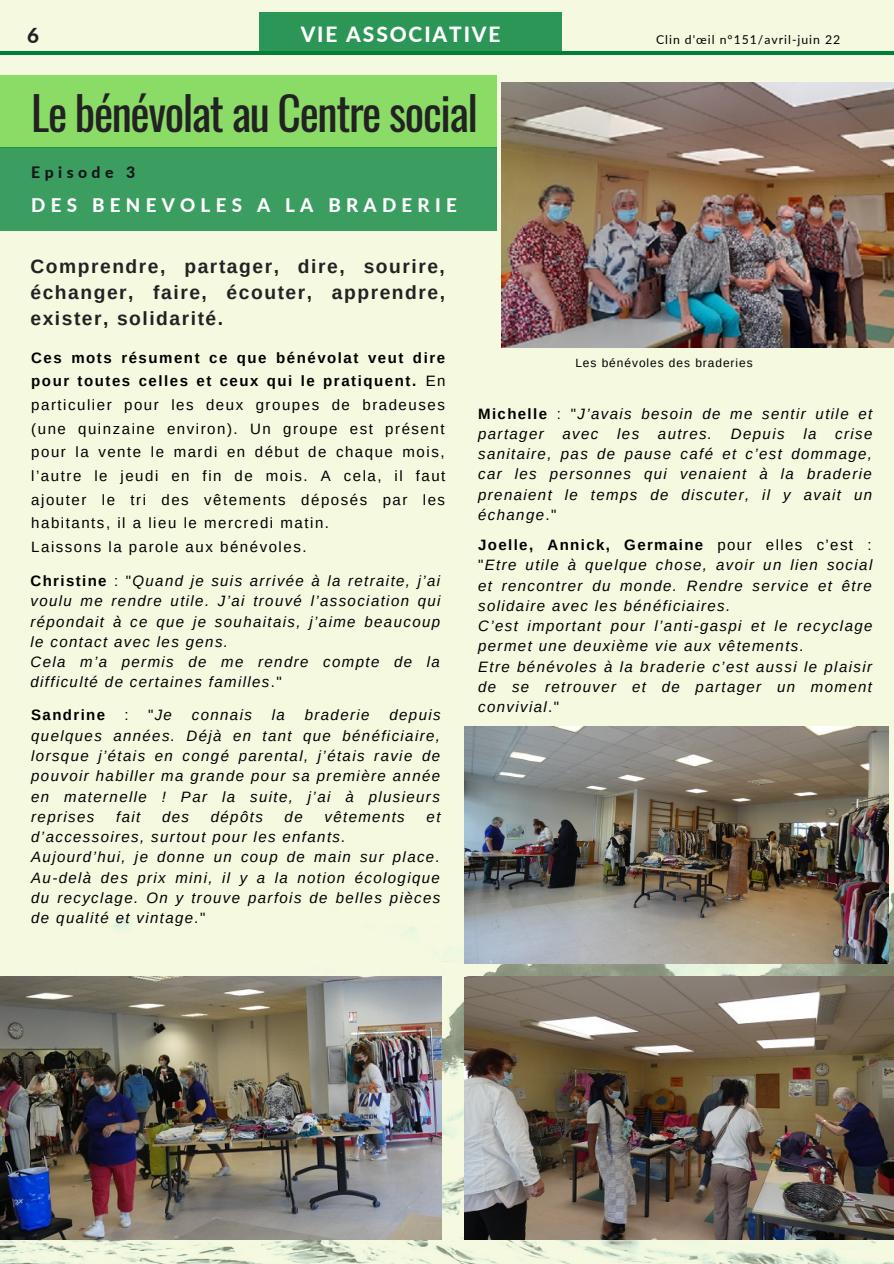
<style>
.page{position:relative;width:894px;height:1264px;background:#fff}
.page>*{position:absolute;margin:0;border:0;box-sizing:border-box;transform-origin:0 0}
.t1{font:45.75px "Oswald";letter-spacing:-.03em;color:#222}
.t2{font:800 21px "Lato";letter-spacing:.09em;color:#fff}
.t3{font:800 20.55px "Lato";color:#222}
.t4{font:700 19.2px/26px "Arimo";letter-spacing:.08em;color:#222;text-align:justify}
.t5{font:800 18.75px "Lato";letter-spacing:.28em;color:#fff}
.t6{font:800 15.75px "Lato";letter-spacing:.28em;color:#14161a}
.t7{font:italic 15px/20.2px "Arimo";letter-spacing:.09em;color:#000;text-align:justify}
.t8{font:15px/23.7px "Arimo";letter-spacing:.1em;color:#000;text-align:justify}
.t9{font:700 15px "Arimo";letter-spacing:.095em;color:#000}
.t10{font:12.3px "Lato";letter-spacing:.08em;color:#000}
.t11{font:11.85px "Arimo";letter-spacing:.08em;color:#000}
.s1{font-weight:700}
.s2{font-weight:700;font-style:normal}
.s3{font-style:normal}
</style>
<div class="page">
<div style="left:0;top:0;width:893px;height:1263px;background:#f4f9e0"></div>
<div style="left:0;top:75px;width:496px;height:72px;background:#8bdc66"></div>
<div style="left:0;top:147px;width:497px;height:83px;background:#3b9d60"></div>
<img style="left:0;top:976px;width:441px;height:263px">
<img style="left:464px;top:976px;width:429px;height:263px">
<img style="left:501px;top:83px;width:392px;height:264px">
<div style="left:259px;top:12px;width:302px;height:40px;background:#2c9656"></div>
<hr style="left:0;top:51px;width:893px;height:4px;background:#008037">
<img style="left:464px;top:727px;width:423px;height:236px">
<p class="t3" style="left:27px;top:23px;width:13px">6</p>
<p class="t2" style="left:300px;top:21px;width:201px">VIE ASSOCIATIVE</p>
<p class="t10" style="left:656px;top:32px;width:186px">Clin d'œil n°151/avril-juin 22</p>
<p class="t1" style="left:31px;top:77px;width:448px">Le bénévolat au Centre social</p>
<p class="t6" style="left:31px;top:162px;width:105px">Episode 3</p>
<p class="t5" style="left:31px;top:194px;width:427px">DES BENEVOLES A LA BRADERIE</p>
<p class="t4" style="left:30px;top:253px;width:416px">Comprendre, partager, dire, sourire, échanger, faire, écouter, apprendre, exister, solidarité.</p>
<p class="t8" style="left:31px;top:345px;width:415px"><span class="s1">Ces mots résument ce que bénévolat veut dire pour toutes celles et ceux qui le pratiquent.</span> En particulier pour les deux groupes de bradeuses (une quinzaine environ). Un groupe est présent pour la vente le mardi en début de chaque mois, l’autre le jeudi en fin de mois. A cela, il faut ajouter le tri des vêtements déposés par les habitants, il a lieu le mercredi matin.</p>
<p class="t8" style="left:31px;top:535px;width:277px">Laissons la parole aux bénévoles.</p>
<p class="t7" style="left:30px;top:570px;width:411px"><span class="s2">Christine</span> <span class="s3">: "</span>Quand je suis arrivée à la retraite, j’ai voulu me rendre utile. J’ai trouvé l’association qui répondait à ce que je souhaitais, j’aime beaucoup le contact avec les gens.</p>
<p class="t7" style="left:30px;top:652px;width:411px">Cela m’a permis de me rendre compte de la difficulté de certaines familles<span class="s3">."</span></p>
<p class="t7" style="left:31px;top:705px;width:411px;text-indent:358px">depuis quelques années. Déjà en tant que bénéficiaire, lorsque j’étais en congé parental, j’étais ravie de pouvoir habiller ma grande pour sa première année en maternelle ! Par la suite, j’ai à plusieurs reprises</p>
<p class="t9" style="left:31px;top:707px;width:75px">Sandrine</p>
<p class="t8" style="left:124px;top:703px;width:6px">:</p>
<p class="t7" style="left:148px;top:705px;width:25px"><span class="s3">"</span>Je</p>
<p class="t7" style="left:192px;top:705px;width:62px">connais</p>
<p class="t7" style="left:272px;top:705px;width:15px">la</p>
<p class="t7" style="left:305px;top:705px;width:66px">braderie</p>
<p class="t7" style="left:116px;top:806px;width:26px">fait</p>
<p class="t7" style="left:162px;top:806px;width:28px">des</p>
<p class="t7" style="left:211px;top:806px;width:53px">dépôts</p>
<p class="t7" style="left:284px;top:806px;width:20px">de</p>
<p class="t7" style="left:324px;top:806px;width:82px">vêtements</p>
<p class="t7" style="left:426px;top:806px;width:15px">et</p>
<p class="t7" style="left:31px;top:826px;width:316px">d’accessoires, surtout pour les enfants.</p>
<p class="t7" style="left:31px;top:847px;width:410px">Aujourd’hui, je donne un coup de main sur place.<br>Au-delà des prix mini, il y a la notion écologique du recyclage. On y trouve parfois de belles pièces de qualité et vintage.<span class="s3">"</span></p>
<p class="t11" style="left:575px;top:356px;width:179px">Les bénévoles des braderies</p>
<p class="t7" style="left:478px;top:403px;width:395px"><span class="s2">Michelle</span> <span class="s3">: "</span>J’avais besoin de me sentir utile et partager avec les autres.</p>
<p class="t7" style="left:478px;top:423px;width:395px;text-indent:253px">Depuis la crise sanitaire, pas de pause café et c’est dommage, car les personnes qui venaient à la braderie prenaient le temps de discuter, il y avait un échange<span class="s3">."</span></p>
<p class="t7" style="left:478px;top:534px;width:395px"><span class="s2">Joelle, Annick, Germaine</span> <span class="s3">pour elles c’est : "</span>Etre utile à quelque chose, avoir un lien social et rencontrer du monde. Rendre service et être solidaire avec les bénéficiaires.</p>
<p class="t7" style="left:478px;top:616px;width:396px">C’est important pour l’anti-gaspi et le recyclage permet une deuxième vie aux vêtements.</p>
<p class="t7" style="left:478px;top:656px;width:395px">Etre bénévoles à la braderie c’est aussi le plaisir de se retrouver et de partager un moment convivial<span class="s3">."</span></p>
</div>
